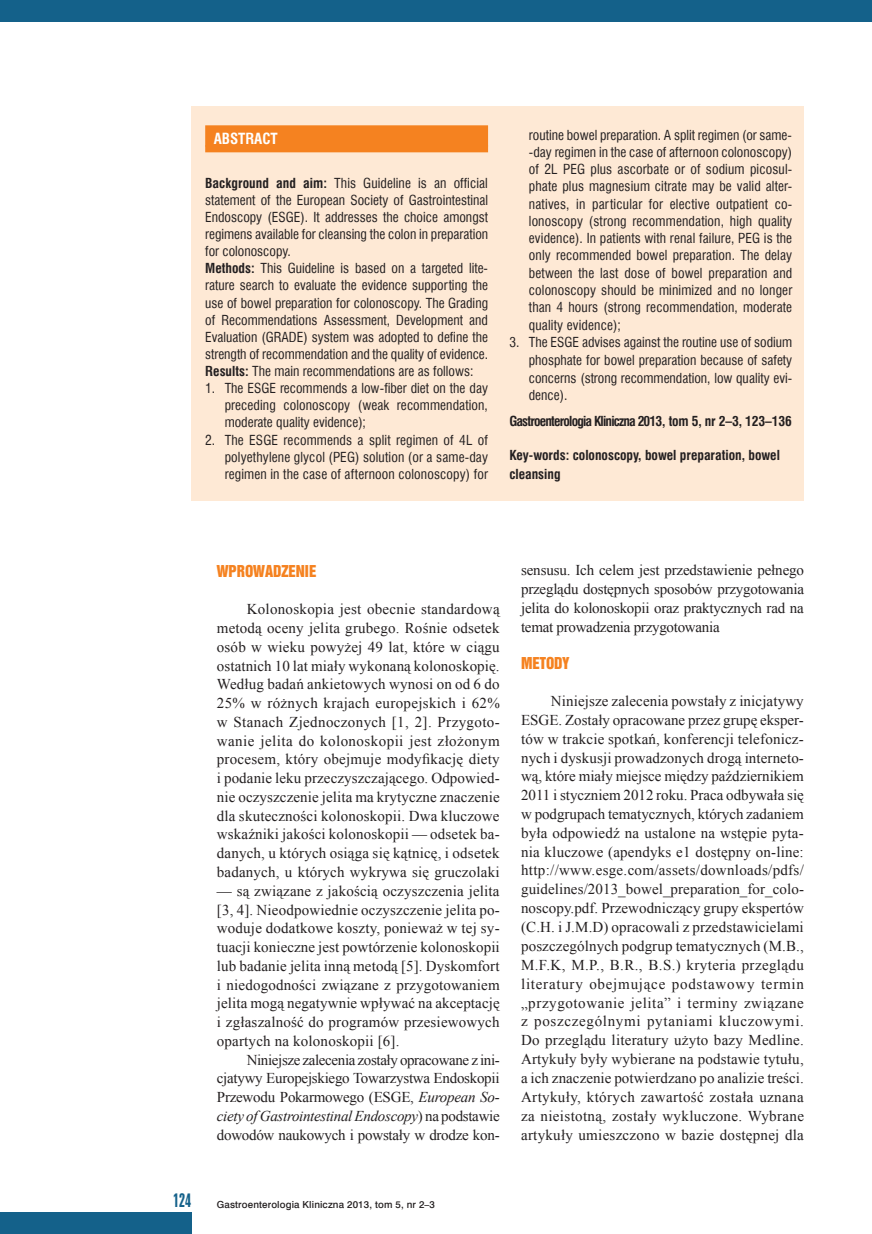
<style>
.page{position:relative;width:872px;height:1234px;background:#fff}
.page>*{position:absolute;margin:0;border:0;box-sizing:border-box;transform-origin:0 0}
.t1{font:18px "Swis 924 EU";color:#14618a}
.t2{font:15px/18.8px "Times New Roman";letter-spacing:.01em;color:#231f20;text-align:justify}
.t3{font:15px "Swis 921 EU";color:#f58220}
.t4{font:700 15px "Swis 721 Cn EU";color:#fff}
.t5{font:13.5px/17.1px "Swis 721 Cn EU";color:#231f20;text-align:justify}
.t6{font:700 13.5px/18.8px "Swis 721 Cn EU";color:#231f20}
.t7{font:700 13.5px "Swis 721 Cn EU";letter-spacing:-.06em;color:#231f20}
.t8{font:9.75px "Swis 721 Md EU";letter-spacing:.015em;color:#231f20}
.s1{font-weight:700}
.s2{font-style:italic}
</style>
<div class="page">
<div style="left:0;top:0;width:872px;height:21px;background:#14618a"></div>
<div style="left:0;top:1212px;width:191px;height:21px;background:#14618a"></div>
<div style="left:191px;top:106px;width:613px;height:394px;background:#fee9d5"></div>
<div style="left:205px;top:125px;width:283px;height:27px;background:#f58220"></div>
<p class="t4" style="left:214px;top:129px;width:18px">Abstract</p>
<p class="t5" style="left:205px;top:174px;width:284px;text-align:left"><span class="s1">Background and aim:</span> This Guideline is an official statement of the European Society of Gastrointestinal Endoscopy (ESGE). It addresses the choice amongst regimens available for cleansing the colon in preparation for colonoscopy.<br><span class="s1">Methods:</span> This Guideline is based on a targeted lite&shy;rature search to evaluate the evidence supporting the use of bowel preparation for colonoscopy. The Grading of Recommendations Assessment, Development and Evaluation (GRADE) system was adopted to define the strength of recommendation and the quality of evidence.<br><span class="s1">Results:</span> The main recommendations are as follows:</p>
<p class="t5" style="left:225px;top:379px;width:265px;text-indent:-19px">1. The ESGE recommends a low-fiber diet on the day preceding colonoscopy (weak recommendation, moderate quality evidence);</p>
<p class="t5" style="left:225px;top:431px;width:265px;text-indent:-19px">2. The ESGE recommends a split regimen of 4L of polyethylene glycol (PEG) solution (or a same-day regimen in the case of afternoon colonoscopy) for</p>
<p class="t5" style="left:529px;top:126px;width:265px">routine bowel preparation. A split regimen (or same--day regimen in the case of afternoon colonoscopy) of 2L PEG plus ascorbate or of sodium picosul&shy;phate plus magnesium citrate may be valid alter&shy;natives, in particular for elective outpatient co&shy;lonoscopy (strong recommendation, high quality evidence). In patients with renal failure, PEG is the only recommended bowel preparation. The delay between the last dose of bowel preparation and colonoscopy should be minimized and no longer than 4 hours (strong recommendation, moderate quality evidence);</p>
<p class="t5" style="left:529px;top:333px;width:265px;line-height:17.5px;text-indent:-19px">3. The ESGE advises against the routine use of sodium phosphate for bowel preparation because of safety concerns (strong recommendation, low quality evi&shy;dence).</p>
<p class="t7" style="left:509px;top:412px;width:284px">Gastroenterologia Kliniczna 2013, tom 5, nr 2–3, 123–136</p>
<p class="t6" style="left:509px;top:446px;width:272px">Key-words: colonoscopy, bowel preparation, bowel cleansing</p>
<p class="t3" style="left:217px;top:561px;width:101px">WPROWADZENIE</p>
<p class="t2" style="left:217px;top:599px;width:284px;text-indent:30px">Kolonoskopia jest obecnie standardową metodą oceny jelita grubego. Rośnie odsetek osób w wieku powyżej 49 lat, które w ciągu ostatnich 10 lat miały wykonaną kolonoskopię.<br>Według badań ankietowych wynosi on od 6 do 25% w różnych krajach europejskich i 62% w Stanach Zjednoczonych [1, 2]. Przygoto&shy;wanie jelita do kolonoskopii jest złożonym procesem, który obejmuje modyfikację diety i podanie leku przeczyszczającego. Odpowied&shy;nie oczyszczenie jelita ma krytyczne znaczenie dla skuteczności kolonoskopii. Dwa kluczowe wskaźniki jakości kolonoskopii — odsetek ba&shy;danych, u których osiąga się kątnicę, i odsetek badanych, u których wykrywa się gruczolaki</p>
<p class="t2" style="left:217px;top:880px;width:284px">— są związane z jakością oczyszczenia jelita [3, 4]. Nieodpowiednie oczyszczenie jelita po&shy;woduje dodatkowe koszty, ponieważ w tej sy&shy;tuacji konieczne jest powtórzenie kolonoskopii lub badanie jelita inną metodą [5]. Dyskomfort i niedogodności związane z przygotowaniem jelita mogą negatywnie wpływać na akceptację i zgłaszalność do programów przesiewowych opartych na kolonoskopii [6].</p>
<p class="t2" style="left:217px;top:1049px;width:284px;text-indent:30px">Niniejsze zalecenia zostały opracowane z ini&shy;cjatywy Europejskiego Towarzystwa Endoskopii Przewodu Pokarmowego (ESGE, <span class="s2">European So&shy;ciety of Gastrointestinal Endoscopy</span>) na podstawie dowodów naukowych i powstały w drodze kon-</p>
<p class="t2" style="left:521px;top:560px;width:284px">sensusu. Ich celem jest przedstawienie pełnego przeglądu dostępnych sposobów przygotowania jelita do kolonoskopii oraz praktycznych rad na temat prowadzenia przygotowania</p>
<p class="t3" style="left:521px;top:653px;width:50px">METODY</p>
<p class="t2" style="left:521px;top:691px;width:284px;text-indent:30px">Niniejsze zalecenia powstały z inicjatywy ESGE. Zostały opracowane przez grupę eksper&shy;tów w trakcie spotkań, konferencji telefonicz&shy;nych i dyskusji prowadzonych drogą interneto&shy;wą, które miały miejsce między październikiem 2011 i styczniem 2012 roku. Praca odbywała się w podgrupach tematycznych, których zadaniem była odpowiedź na ustalone na wstępie pyta&shy;nia kluczowe (apendyks e1 dostępny on-line: http://www.esge.com/assets/downloads/pdfs/ guidelines/2013_bowel_preparation_for_colo&shy;noscopy.pdf. Przewodniczący grupy ekspertów (C.H. i J.M.D) opracowali z przedstawicielami poszczególnych podgrup tematycznych (M.B., M.F.K, M.P., B.R., B.S.) kryteria przeglądu literatury obejmujące podstawowy termin „przygotowanie jelita” i terminy związane z poszczególnymi pytaniami kluczowymi.<br>Do przeglądu literatury użyto bazy Medline.<br>Artykuły były wybierane na podstawie tytułu, a ich znaczenie potwierdzano po analizie treści.<br>Artykuły, których zawartość została uznana za nieistotną, zostały wykluczone. Wybrane artykuły umieszczono w bazie dostępnej dla</p>
<p class="t1" style="left:173px;top:1188px;width:20px">124</p>
<p class="t8" style="left:217px;top:1198px;width:220px">Gastroenterologia Kliniczna 2013, tom 5, nr 2–3</p>
</div>
